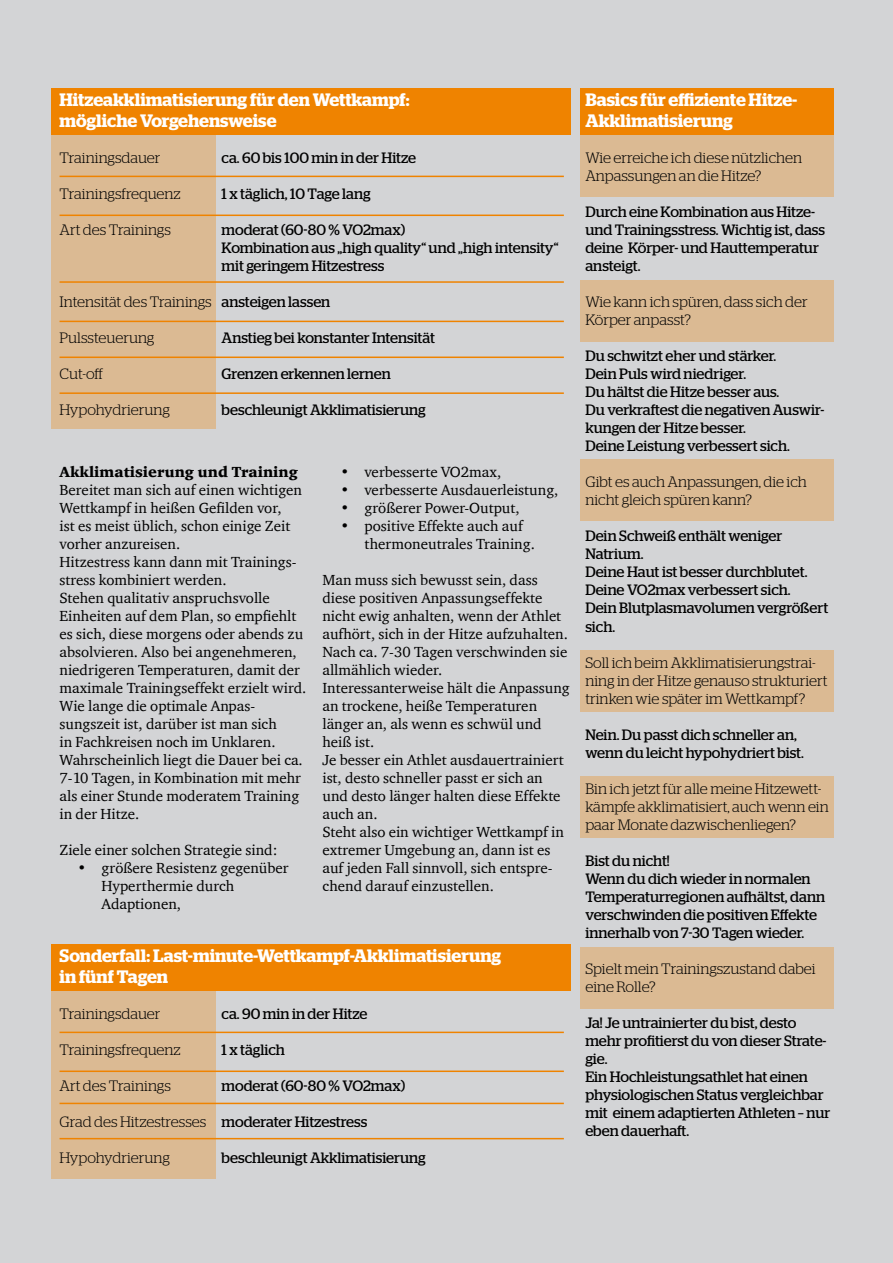
<style>
.page{position:relative;width:893px;height:1263px;background:#d3d4d6}
.page>*{position:absolute;margin:0;border:0;box-sizing:border-box;transform-origin:0 0}
.t1{font:600 18px/21.6px "Stag";color:#fff}
.t2{font:15px/18px "Charter ITC";color:#000}
.t3{font:15px/18px "Stag";color:#000}
.t4{font:300 15px/18px "Stag";color:#000}
.t5{font:15px "Charter ITC Blac";color:#000}
.s1{font-weight:400}
</style>
<div class="page">
<div style="left:51px;top:88px;width:519px;height:47px;background:#ef8300"></div>
<div style="left:580px;top:88px;width:253px;height:47px;background:#ef8300"></div>
<div style="left:51px;top:944px;width:519px;height:47px;background:#ef8300"></div>
<div style="left:51px;top:135px;width:165px;height:294px;background:#dbba93"></div>
<div style="left:580px;top:135px;width:253px;height:61px;background:#dbba93"></div>
<div style="left:580px;top:280px;width:253px;height:61px;background:#dbba93"></div>
<div style="left:580px;top:459px;width:253px;height:61px;background:#dbba93"></div>
<div style="left:580px;top:651px;width:253px;height:61px;background:#dbba93"></div>
<div style="left:580px;top:777px;width:253px;height:61px;background:#dbba93"></div>
<div style="left:580px;top:947px;width:253px;height:61px;background:#dbba93"></div>
<div style="left:51px;top:991px;width:165px;height:187px;background:#dbba93"></div>
<hr style="left:60px;top:176px;width:504px;height:1px;background:#ef8300">
<hr style="left:60px;top:1031px;width:504px;height:2px;background:#ef8300">
<hr style="left:60px;top:215px;width:504px;height:1px;background:#ef8300">
<hr style="left:60px;top:1070px;width:504px;height:2px;background:#ef8300">
<hr style="left:60px;top:281px;width:504px;height:2px;background:#ef8300">
<hr style="left:60px;top:1103px;width:504px;height:1px;background:#ef8300">
<hr style="left:60px;top:1138px;width:504px;height:1px;background:#ef8300">
<hr style="left:60px;top:321px;width:504px;height:1px;background:#ef8300">
<hr style="left:60px;top:356px;width:504px;height:2px;background:#ef8300">
<hr style="left:60px;top:392px;width:504px;height:2px;background:#ef8300">
<p class="t1" style="left:60px;top:89px;width:351px">Hitzeakklimatisierung für den Wettkampf: mögliche Vorgehensweise</p>
<p class="t4" style="left:60px;top:149px;width:103px">Trainingsdauer</p>
<p class="t3" style="left:222px;top:149px;width:196px">ca. 60 bis 100 min in der Hitze</p>
<p class="t4" style="left:60px;top:185px;width:123px">Trainingsfrequenz</p>
<p class="t3" style="left:222px;top:185px;width:151px">1 x täglich, 10 Tage lang</p>
<p class="t4" style="left:60px;top:221px;width:113px">Art des Trainings</p>
<p class="t3" style="left:222px;top:221px;width:338px">moderat (60-80 % VO2max)<br>Kombination aus „high quality“ und „high intensity“ mit geringem Hitzestress</p>
<p class="t4" style="left:60px;top:293px;width:272px">Intensität des Trainings <span class="s1">ansteigen lassen</span></p>
<p class="t4" style="left:60px;top:329px;width:96px">Pulssteuerung</p>
<p class="t3" style="left:222px;top:329px;width:215px">Anstieg bei konstanter Intensität</p>
<p class="t4" style="left:60px;top:365px;width:45px">Cut-off</p>
<p class="t3" style="left:222px;top:365px;width:171px">Grenzen erkennen lernen</p>
<p class="t4" style="left:60px;top:401px;width:112px">Hypohydrierung</p>
<p class="t3" style="left:222px;top:401px;width:206px">beschleunigt Akklimatisierung</p>
<p class="t5" style="left:60px;top:462px;width:240px">Akklimatisierung und Training</p>
<p class="t2" style="left:60px;top:480px;width:248px">Bereitet man sich auf einen wichtigen Wettkampf in heißen Gefilden vor,<br>ist es meist üblich, schon einige Zeit vorher anzureisen.<br>Hitzestress kann dann mit Trainings&shy;stress kombiniert werden.<br>Stehen qualitativ anspruchsvolle Einheiten auf dem Plan, so empfiehlt es sich, diese morgens oder abends zu absolvieren. Also bei angenehmeren, niedrigeren Temperaturen, damit der maximale Trainingseffekt erzielt wird.<br>Wie lange die optimale Anpas&shy;sungszeit ist, darüber ist man sich<br>in Fachkreisen noch im Unklaren.<br>Wahrscheinlich liegt die Dauer bei ca.<br>7-10 Tagen, in Kombination mit mehr als einer Stunde moderatem Training in der Hitze.</p>
<p class="t2" style="left:60px;top:840px;width:220px">Ziele einer solchen Strategie sind:</p>
<p class="t2" style="left:102px;top:858px;width:189px;text-indent:-24px">• größere Resistenz gegenüber<br>Hyperthermie durch<br>Adaptionen,</p>
<p class="t2" style="left:340px;top:462px;width:162px">• verbesserte VO2max,</p>
<p class="t2" style="left:340px;top:480px;width:219px">• verbesserte Ausdauerleistung,</p>
<p class="t2" style="left:340px;top:498px;width:181px">• größerer Power-Output,</p>
<p class="t2" style="left:364px;top:516px;width:172px;text-indent:-24px">• positive Effekte auch auf thermoneutrales Training.</p>
<p class="t2" style="left:322px;top:570px;width:249px">Man muss sich bewusst sein, dass diese positiven Anpassungseffekte nicht ewig anhalten, wenn der Athlet aufhört, sich in der Hitze aufzuhalten.<br>Nach ca. 7-30 Tagen verschwinden sie allmählich wieder.<br>Interessanterweise hält die Anpassung an trockene, heiße Temperaturen länger an, als wenn es schwül und heiß ist.<br>Je besser ein Athlet ausdauertrainiert ist, desto schneller passt er sich an und desto länger halten diese Effekte auch an.<br>Steht also ein wichtiger Wettkampf in extremer Umgebung an, dann ist es auf jeden Fall sinnvoll, sich entspre&shy;chend darauf einzustellen.</p>
<p class="t1" style="left:60px;top:944px;width:443px">Sonderfall: Last-minute-Wettkampf-Akklimatisierung in fünf Tagen</p>
<p class="t4" style="left:60px;top:1005px;width:103px">Trainingsdauer</p>
<p class="t3" style="left:222px;top:1005px;width:147px">ca. 90 min in der Hitze</p>
<p class="t4" style="left:60px;top:1041px;width:123px">Trainingsfrequenz</p>
<p class="t3" style="left:222px;top:1041px;width:65px">1 x täglich</p>
<p class="t4" style="left:60px;top:1077px;width:113px">Art des Trainings</p>
<p class="t3" style="left:222px;top:1077px;width:185px">moderat (60-80 % VO2max)</p>
<p class="t4" style="left:60px;top:1113px;width:309px">Grad des Hitzestresses <span class="s1">moderater Hitzestress</span></p>
<p class="t4" style="left:60px;top:1149px;width:112px">Hypohydrierung</p>
<p class="t3" style="left:222px;top:1149px;width:206px">beschleunigt Akklimatisierung</p>
<p class="t1" style="left:585px;top:89px;width:214px">Basics für effiziente Hitze-<br>Akklimatisierung</p>
<p class="t4" style="left:585px;top:149px;width:218px">Wie erreiche ich diese nützlichen<br>Anpassungen an die Hitze?</p>
<p class="t3" style="left:585px;top:203px;width:241px">Durch eine Kombination aus Hitze&shy;und Trainingsstress. Wichtig ist, dass deine Körper- und Hauttemperatur ansteigt.</p>
<p class="t4" style="left:585px;top:293px;width:224px">Wie kann ich spüren, dass sich der<br>Körper anpasst?</p>
<p class="t3" style="left:585px;top:347px;width:241px">Du schwitzt eher und stärker.<br>Dein Puls wird niedriger.<br>Du hältst die Hitze besser aus.<br>Du verkraftest die negativen Auswir&shy;kungen der Hitze besser.<br>Deine Leistung verbessert sich.</p>
<p class="t4" style="left:585px;top:473px;width:223px">Gibt es auch Anpassungen, die ich nicht gleich spüren kann?</p>
<p class="t3" style="left:585px;top:527px;width:244px">Dein Schweiß enthält weniger<br>Natrium.<br>Deine Haut ist besser durchblutet.<br>Deine VO2max verbessert sich.<br>Dein Blutplasmavolumen vergrößert sich.</p>
<p class="t4" style="left:585px;top:653px;width:244px">Soll ich beim Akklimatisierungstrai&shy;ning in der Hitze genauso strukturiert trinken wie später im Wettkampf?</p>
<p class="t3" style="left:585px;top:725px;width:220px">Nein. Du passt dich schneller an, wenn du leicht hypohydriert bist.</p>
<p class="t4" style="left:585px;top:779px;width:245px">Bin ich jetzt für alle meine Hitzewett&shy;kämpfe akklimatisiert, auch wenn ein paar Monate dazwischenliegen?</p>
<p class="t3" style="left:585px;top:851px;width:241px">Bist du nicht!<br>Wenn du dich wieder in normalen<br>Temperaturregionen aufhältst, dann verschwinden die positiven Effekte innerhalb von 7-30 Tagen wieder.</p>
<p class="t4" style="left:585px;top:959px;width:232px">Spielt mein Trainingszustand dabei eine Rolle?</p>
<p class="t3" style="left:585px;top:1013px;width:247px">Ja! Je untrainierter du bist, desto mehr profitierst du von dieser Strate&shy;gie.<br>Ein Hochleistungsathlet hat einen physiologischen Status vergleichbar mit einem adaptierten Athleten – nur eben dauerhaft.</p>
</div>
